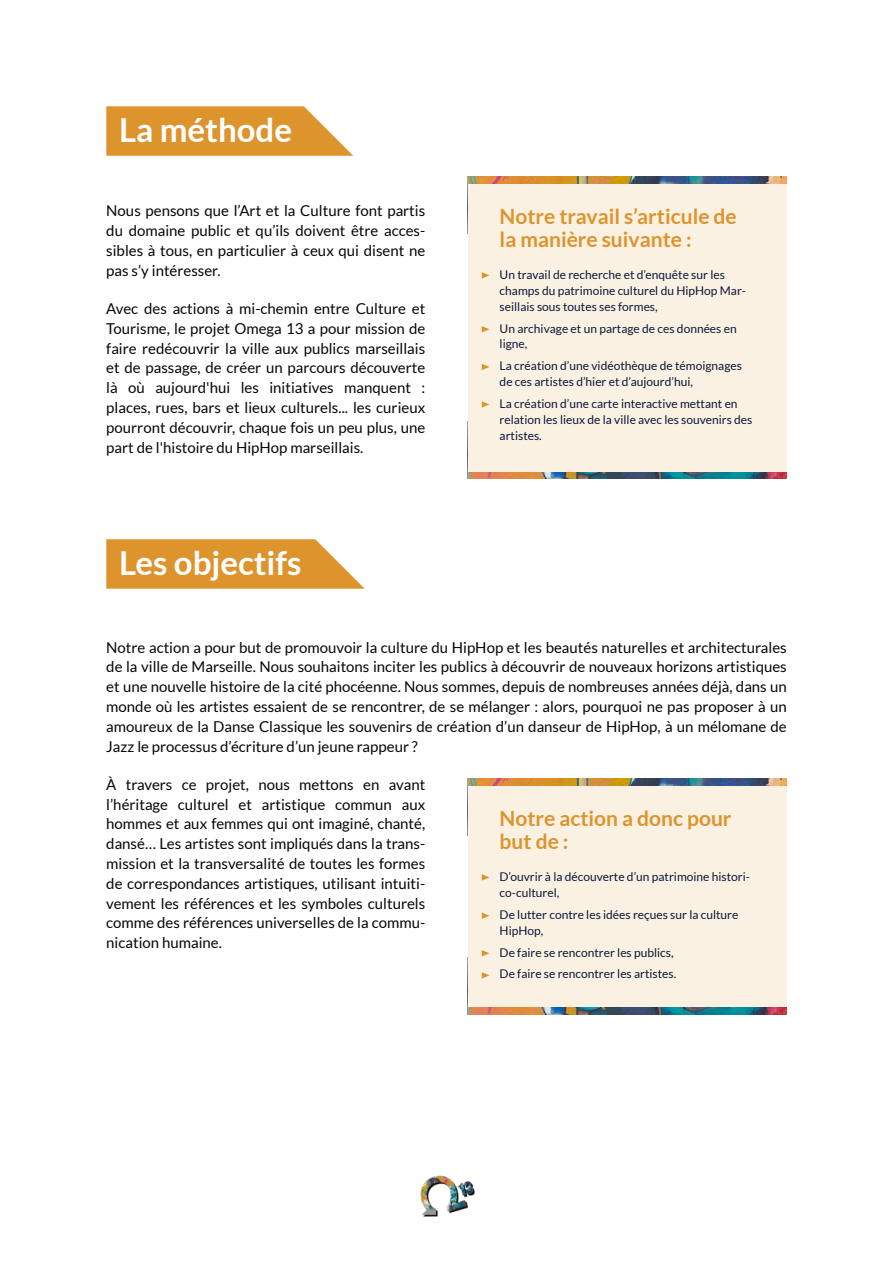
<style>
.page{position:relative;width:893px;height:1263px;background:#fff}
.page>*{position:absolute;margin:0;border:0;box-sizing:border-box;transform-origin:0 0}
.t1{font:700 33px "Lato";color:#fff}
.t2{font:700 21px/22.8px "Lato";color:#dd942d}
.t3{font:15px/19.8px "Lato";color:#080605;text-align:justify}
.t4{font:12px/15.9px "Lato";color:#0a1938}
</style>
<div class="page">
<img style="left:420px;top:1175px;width:55px;height:42px">
<img style="left:468px;top:471px;width:319px;height:7px">
<img style="left:468px;top:177px;width:319px;height:7px">
<div style="left:468px;top:184px;width:319px;height:287px;background:#fbf1e3"></div>
<svg style="left:482px;top:272px;width:7px;height:7px"></svg>
<svg style="left:482px;top:326px;width:7px;height:6px"></svg>
<svg style="left:482px;top:364px;width:7px;height:6px"></svg>
<svg style="left:482px;top:401px;width:7px;height:7px"></svg>
<svg style="left:106px;top:106px;width:247px;height:50px;background:#e09f44"></svg>
<img style="left:468px;top:1007px;width:319px;height:7px">
<img style="left:468px;top:779px;width:319px;height:7px">
<div style="left:468px;top:786px;width:319px;height:221px;background:#fbf1e3"></div>
<svg style="left:482px;top:874px;width:7px;height:7px"></svg>
<svg style="left:482px;top:912px;width:7px;height:7px"></svg>
<svg style="left:482px;top:950px;width:7px;height:6px"></svg>
<svg style="left:482px;top:972px;width:7px;height:6px"></svg>
<svg style="left:106px;top:539px;width:259px;height:50px;background:#e09f43"></svg>
<h1 class="t1" style="left:119px;top:111px;width:174px">La méthode</h1>
<p class="t3" style="left:106px;top:201px;width:320px">Nous pensons que l’Art et la Culture font partis du domaine public et qu’ils doivent être acces&shy;sibles à tous, en particulier à ceux qui disent ne pas s’y intéresser.</p>
<p class="t3" style="left:106px;top:298px;width:320px">Avec des actions à mi-chemin entre Culture et Tourisme, le projet Omega 13 a pour mission de faire redécouvrir la ville aux publics marseillais et de passage, de créer un parcours découverte là où aujourd'hui les initiatives manquent : places, rues, bars et lieux culturels... les curieux pourront découvrir, chaque fois un peu plus, une part de l'histoire du HipHop marseillais.</p>
<h1 class="t1" style="left:119px;top:544px;width:184px">Les objectifs</h1>
<h2 class="t2" style="left:500px;top:205px;width:239px">Notre travail s’articule de la manière suivante :</h2>
<p class="t4" style="left:500px;top:267px;width:248px">Un travail de recherche et d’enquête sur les champs du patrimoine culturel du HipHop Mar&shy;seillais sous toutes ses formes,</p>
<p class="t4" style="left:500px;top:320px;width:239px">Un archivage et un partage de ces données en ligne,</p>
<p class="t4" style="left:500px;top:358px;width:244px">La création d’une vidéothèque de témoignages de ces artistes d’hier et d’aujourd’hui,</p>
<p class="t4" style="left:500px;top:396px;width:254px">La création d’une carte interactive mettant en relation les lieux de la ville avec les souvenirs des artistes.</p>
<p class="t3" style="left:106px;top:637px;width:682px">Notre action a pour but de promouvoir la culture du HipHop et les beautés naturelles et architecturales de la ville de Marseille. Nous souhaitons inciter les publics à découvrir de nouveaux horizons artistiques et une nouvelle histoire de la cité phocéenne. Nous sommes, depuis de nombreuses années déjà, dans un monde où les artistes essaient de se rencontrer, de se mélanger : alors, pourquoi ne pas proposer à un amoureux de la Danse Classique les souvenirs de création d’un danseur de HipHop, à un mélomane de Jazz le processus d’écriture d’un jeune rappeur ?</p>
<p class="t3" style="left:106px;top:774px;width:320px">À travers ce projet, nous mettons en avant l’héritage culturel et artistique commun aux hommes et aux femmes qui ont imaginé, chanté, dansé… Les artistes sont impliqués dans la trans&shy;mission et la transversalité de toutes les formes de correspondances artistiques, utilisant intuiti&shy;vement les références et les symboles culturels comme des références universelles de la commu&shy;nication humaine.</p>
<h2 class="t2" style="left:500px;top:807px;width:233px">Notre action a donc pour but de :</h2>
<p class="t4" style="left:500px;top:869px;width:252px">D’ouvrir à la découverte d’un patrimoine histori&shy;co-culturel,</p>
<p class="t4" style="left:500px;top:906px;width:240px">De lutter contre les idées reçues sur la culture<br>HipHop,</p>
<p class="t4" style="left:500px;top:941px;width:178px;line-height:21.9px">De faire se rencontrer les publics,<br>De faire se rencontrer les artistes.</p>
</div>
